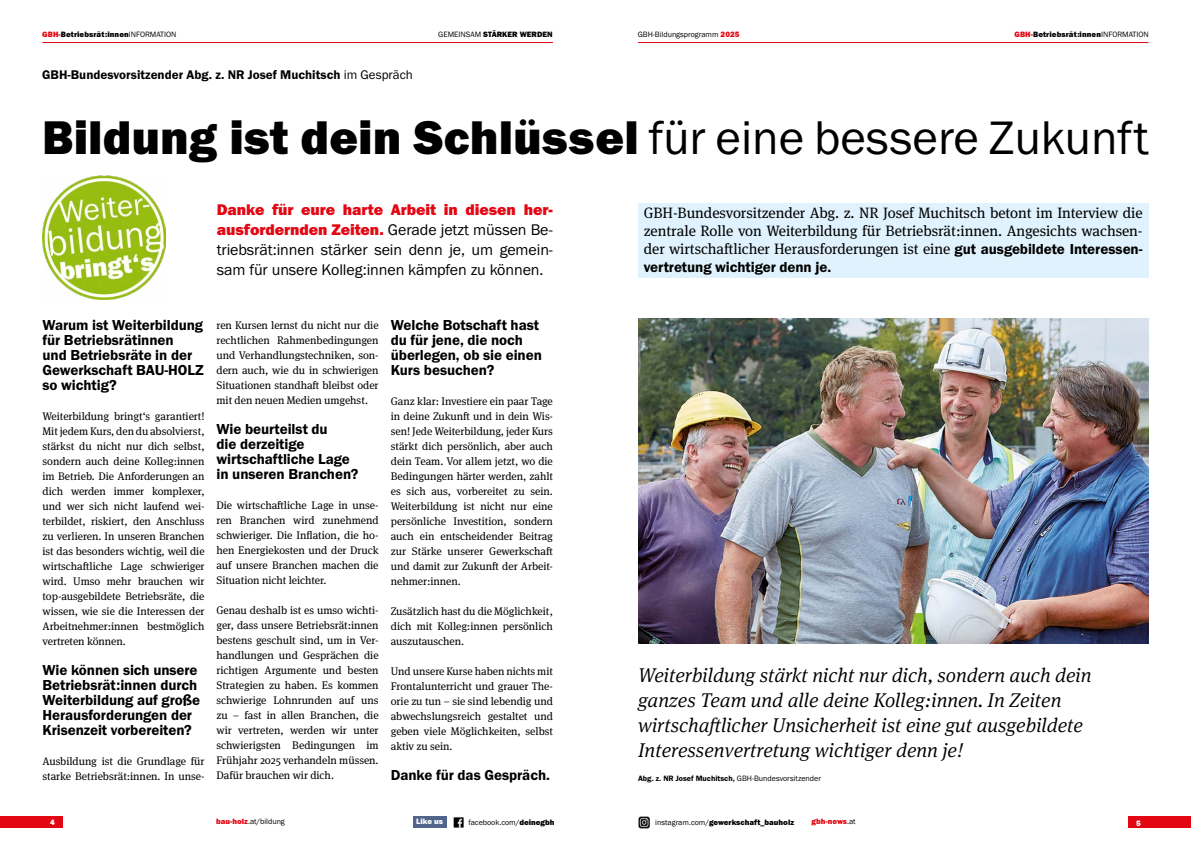
<style>
.page{position:relative;width:1191px;height:842px;background:#fff}
.page>*{position:absolute;margin:0;border:0;box-sizing:border-box;transform-origin:0 0}
.t1{font:49px "Franklin Gothic URW Hea";color:#000}
.t2{font:italic 300 20px/25px "Meta Serif Pro";color:#000}
.t3{font:16px/20px "Franklin Gothic URW Boo";letter-spacing:-.005em;color:#000}
.t4{font:16px/20px "Franklin Gothic URW Hea";letter-spacing:-.005em;color:#e30613}
.t5{font:15px/15px "Franklin Gothic URW Dem";letter-spacing:-.005em;color:#000}
.t6{font:15px/18px "Meta Serif Pro";letter-spacing:-.005em;color:#000;text-align:justify}
.t7{font:13px "Franklin Gothic URW Dem";color:#000}
.t8{font:11px/15px "Meta Serif Pro";letter-spacing:-.005em;color:#000;text-align:justify}
.t9{font:8px "Franklin Gothic URW Hea";letter-spacing:.01em;color:#000}
.t10{font:8px "Franklin Gothic URW Boo";color:#000}
.t11{font:8px "Franklin Gothic URW Dem";color:#000}
.t12{font:8px "Franklin Gothic URW Hea";color:#e30613}
.t13{font:8px "Franklin Gothic URW Hea";color:#fff}
.s1{color:#e30613}
.s2{font-family:"Franklin Gothic URW Boo"}
.s3{font-family:"Franklin Gothic URW Hea";color:#e30613}
.s4{font-family:"Franklin Gothic URW Boo";color:#000}
.s5{font-family:"Franklin Gothic URW Dem"}
.s6{font-family:"Franklin Gothic URW Hea"}
</style>
<div class="page">
<svg style="left:453px;top:817px;width:11px;height:10px"></svg>
<svg style="left:638px;top:816px;width:11px;height:12px"></svg>
<hr style="left:43px;top:42px;width:510px;height:1px;background:#e30613">
<hr style="left:638px;top:42px;width:510px;height:1px;background:#e30613">
<div style="left:0;top:816px;width:62px;height:12px;background:#e30613"></div>
<div style="left:1128px;top:816px;width:63px;height:12px;background:#e30613"></div>
<div style="left:413px;top:816px;width:33px;height:12px;background:#51648c"></div>
<div style="left:638px;top:203px;width:510px;height:75px;background:#dff2fd"></div>
<img style="left:638px;top:318px;width:510px;height:325px">
<img style="left:42px;top:176px;width:124px;height:124px">
<p class="t9" style="left:42px;top:29px;width:136px"><span class="s1">GBH-</span>Betriebsrät:innen<span class="s2">INFORMATION</span></p>
<p class="t9" style="left:438px;top:29px;width:116px"><span class="s2">GEMEINSAM</span> STÄRKER WERDEN</p>
<p class="t10" style="left:638px;top:29px;width:103px">GBH-Bildungsprogramm <span class="s3">2025</span></p>
<p class="t9" style="left:1014px;top:29px;width:136px"><span class="s1">GBH-</span>Betriebsrät:innen<span class="s2">INFORMATION</span></p>
<p class="t7" style="left:42px;top:67px;width:372px">GBH-Bundesvorsitzender Abg. z. NR Josef Muchitsch <span class="s2">im Gespräch</span></p>
<h1 class="t1" style="left:42px;top:106px;width:1108px">Bildung ist dein Schlüssel <span class="s2">für eine bessere Zukunft</span></h1>
<h3 class="t4" style="left:217px;top:199px;width:338px">Danke für eure harte Arbeit in diesen her&shy;ausfordernden Zeiten. <span class="s4">Gerade jetzt müssen Be-</span></h3>
<h3 class="t3" style="left:217px;top:239px;width:338px">triebsrät:innen stärker sein denn je, um gemein&shy;sam für unsere Kolleg:innen kämpfen zu können.</h3>
<h3 class="t5" style="left:43px;top:317px;width:163px">Warum ist Weiterbildung für Betriebsrätinnen<br>und Betriebsräte in der<br>Gewerkschaft BAU-HOLZ so wichtig?</h3>
<p class="t8" style="left:43px;top:408px;width:164px">Weiterbildung bringt‘s garantiert!<br>Mit jedem Kurs, den du absolvierst, stärkst du nicht nur dich selbst, sondern auch deine Kolleg:innen im Betrieb. Die Anforderungen an dich werden immer komplexer, und wer sich nicht laufend wei&shy;terbildet, riskiert, den Anschluss zu verlieren. In unseren Branchen ist das besonders wichtig, weil die wirtschaftliche Lage schwieriger wird. Umso mehr brauchen wir top-ausgebildete Betriebsräte, die wissen, wie sie die Interessen der Arbeitnehmer:innen bestmöglich vertreten können.</p>
<h3 class="t5" style="left:43px;top:662px;width:159px">Wie können sich unsere<br>Betriebsrät:innen durch<br>Weiterbildung auf große<br>Herausforderungen der<br>Krisenzeit vorbereiten?</h3>
<p class="t8" style="left:43px;top:753px;width:164px">Ausbildung ist die Grundlage für starke Betriebsrät:innen. In unse-</p>
<p class="t8" style="left:216px;top:317px;width:164px">ren Kursen lernst du nicht nur die rechtlichen Rahmenbedingungen und Verhandlungstechniken, son&shy;dern auch, wie du in schwierigen Situationen standhaft bleibst oder mit den neuen Medien umgehst.</p>
<h3 class="t5" style="left:216px;top:421px;width:143px">Wie beurteilst du<br>die derzeitige wirtschaftliche Lage in unseren Branchen?</h3>
<p class="t8" style="left:216px;top:497px;width:164px">Die wirtschaftliche Lage in unse&shy;ren Branchen wird zunehmend schwieriger. Die Inflation, die ho&shy;hen Energiekosten und der Druck auf unsere Branchen machen die Situation nicht leichter.</p>
<p class="t8" style="left:216px;top:602px;width:164px">Genau deshalb ist es umso wichti&shy;ger, dass unsere Betriebsrät:innen bestens geschult sind, um in Ver&shy;handlungen und Gesprächen die richtigen Argumente und besten Strategien zu haben. Es kommen schwierige Lohnrunden auf uns zu – fast in allen Branchen, die wir vertreten, werden wir unter schwierigsten Bedingungen im Frühjahr 2025 verhandeln müssen.<br>Dafür brauchen wir dich.</p>
<h3 class="t5" style="left:391px;top:317px;width:153px">Welche Botschaft hast du für jene, die noch überlegen, ob sie einen<br>Kurs besuchen?</h3>
<p class="t8" style="left:391px;top:393px;width:164px">Ganz klar: Investiere ein paar Tage in deine Zukunft und in dein Wis&shy;sen! Jede Weiterbildung, jeder Kurs stärkt dich persönlich, aber auch dein Team. Vor allem jetzt, wo die Bedingungen härter werden, zahlt es sich aus, vorbereitet zu sein.<br>Weiterbildung ist nicht nur eine persönliche Investition, sondern auch ein entscheidender Beitrag zur Stärke unserer Gewerkschaft und damit zur Zukunft der Arbeit&shy;nehmer:innen.</p>
<p class="t8" style="left:391px;top:603px;width:164px">Zusätzlich hast du die Möglichkeit, dich mit Kolleg:innen persönlich auszutauschen.</p>
<p class="t8" style="left:391px;top:663px;width:164px">Und unsere Kurse haben nichts mit Frontalunterricht und grauer The&shy;orie zu tun – sie sind lebendig und abwechslungsreich gestaltet und geben viele Möglichkeiten, selbst aktiv zu sein.</p>
<h3 class="t5" style="left:391px;top:767px;width:161px">Danke für das Gespräch.</h3>
<p class="t6" style="left:644px;top:203px;width:500px">GBH-Bundesvorsitzender Abg. z. NR Josef Muchitsch betont im Interview die zentrale Rolle von Weiterbildung für Betriebsrät:innen. Angesichts wachsen&shy;der wirtschaftlicher Herausforderungen ist eine <span class="s5">gut ausgebildete Interessen-</span></p>
<h3 class="t5" style="left:644px;top:260px;width:189px">vertretung wichtiger denn je.</h3>
<h2 class="t2" style="left:638px;top:662px;width:455px">Weiterbildung stärkt nicht nur dich, sondern auch dein ganzes Team und alle deine Kolleg:innen. In Zeiten wirtschaftlicher Unsicherheit ist eine gut ausgebildete Interessenvertretung wichtiger denn je!</h2>
<p class="t11" style="left:638px;top:773px;width:184px">Abg. z. NR Josef Muchitsch, <span class="s2">GBH-Bundesvorsitzender</span></p>
<p class="t13" style="left:50px;top:817px;width:6px">4</p>
<p class="t10" style="left:216px;top:816px;width:70px"><span class="s3">bau-holz</span>.at/bildung</p>
<p class="t13" style="left:416px;top:816px;width:28px">Like us</p>
<p class="t10" style="left:468px;top:817px;width:88px">facebook.com/<span class="s6">deinegbh</span></p>
<p class="t9" style="left:655px;top:817px;width:140px"><span class="s2">instagram.com/</span>gewerkschaft_bauholz</p>
<p class="t12" style="left:811px;top:816px;width:46px">gbh-news<span class="s4">.at</span></p>
<p class="t13" style="left:1136px;top:818px;width:6px">5</p>
</div>
